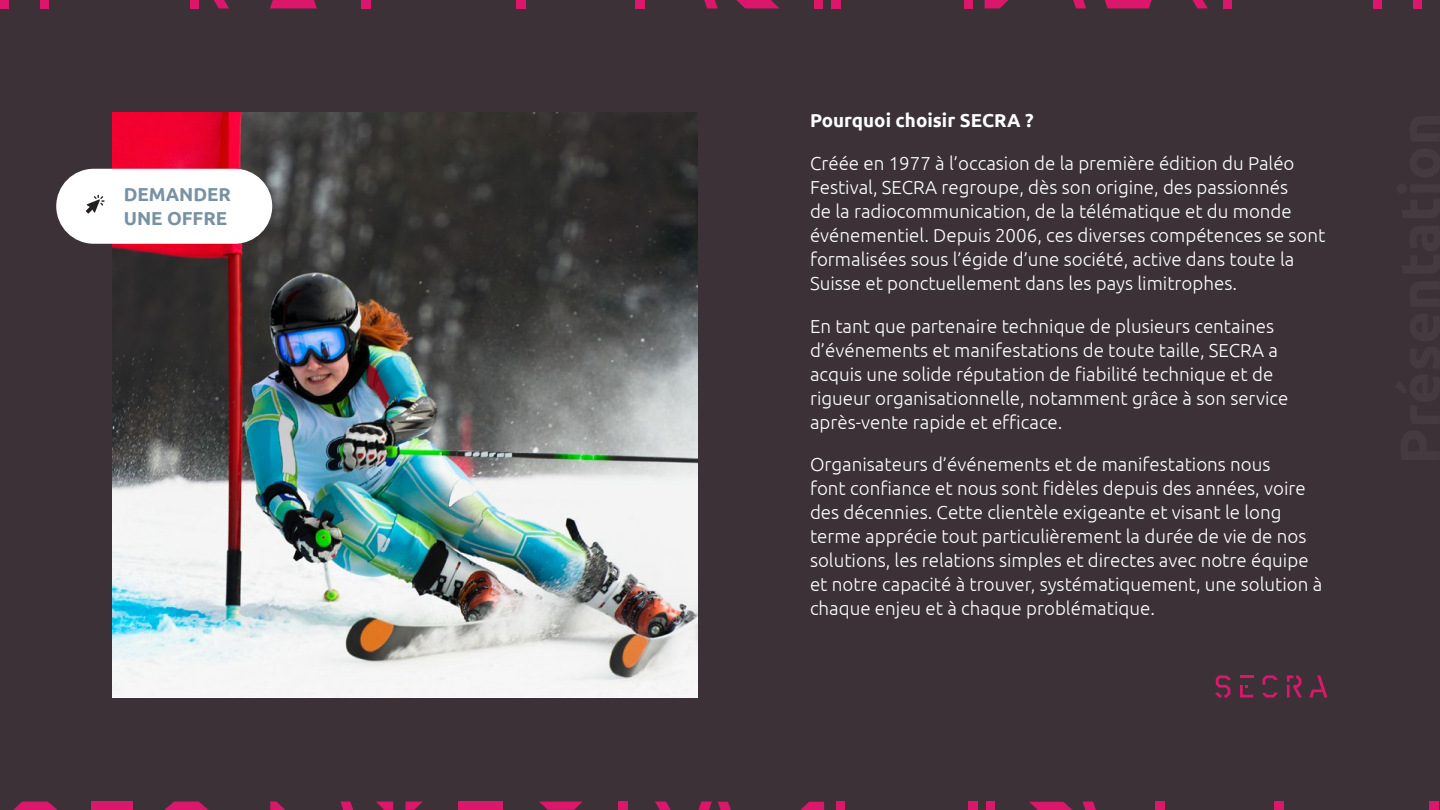
<style>
.page{position:relative;width:1440px;height:810px;background:#3b3137}
.page>*{position:absolute;margin:0;border:0;box-sizing:border-box;transform-origin:0 0}
.t1{font:300 18.75px/24px "Ubuntu";color:#fff}
.t2{font:700 18.75px "Ubuntu";color:#fff}
.t3{font:700 18.75px/24px "Ubuntu";color:#7892a4}
</style>
<div class="page">
<svg style="left:13px;top:802px;width:45px;height:8px"></svg>
<div style="left:91px;top:802px;width:41px;height:8px;background:#db176b"></div>
<svg style="left:164px;top:802px;width:45px;height:8px"></svg>
<svg style="left:270px;top:802px;width:15px;height:8px"></svg>
<svg style="left:340px;top:802px;width:13px;height:8px"></svg>
<svg style="left:1029px;top:802px;width:43px;height:8px"></svg>
<div style="left:986px;top:802px;width:9px;height:8px;background:#db176b"></div>
<div style="left:968px;top:802px;width:9px;height:8px;background:#db176b"></div>
<svg style="left:800px;top:802px;width:24px;height:8px"></svg>
<div style="left:836px;top:802px;width:9px;height:8px;background:#db176b"></div>
<svg style="left:718px;top:802px;width:13px;height:8px"></svg>
<svg style="left:376px;top:802px;width:17px;height:8px"></svg>
<svg style="left:405px;top:802px;width:18px;height:8px"></svg>
<div style="left:459px;top:802px;width:44px;height:8px;background:#db176b"></div>
<svg style="left:539px;top:802px;width:43px;height:8px"></svg>
<svg style="left:655px;top:802px;width:16px;height:8px"></svg>
<div style="left:619px;top:802px;width:9px;height:8px;background:#db176b"></div>
<svg style="left:699px;top:802px;width:13px;height:8px"></svg>
<div style="left:1429px;top:802px;width:10px;height:8px;background:#db176b"></div>
<div style="left:1275px;top:802px;width:9px;height:8px;background:#db176b"></div>
<div style="left:1155px;top:802px;width:10px;height:8px;background:#db176b"></div>
<svg style="left:1082px;top:802px;width:14px;height:8px"></svg>
<svg style="left:736px;top:0;width:43px;height:8px"></svg>
<div style="left:814px;top:0;width:9px;height:8px;background:#db176b"></div>
<div style="left:832px;top:0;width:9px;height:8px;background:#db176b"></div>
<svg style="left:985px;top:0;width:24px;height:8px"></svg>
<div style="left:964px;top:0;width:9px;height:8px;background:#db176b"></div>
<svg style="left:1073px;top:0;width:13px;height:8px"></svg>
<div style="left:362px;top:0;width:9px;height:8px;background:#db176b"></div>
<div style="left:516px;top:0;width:9px;height:8px;background:#db176b"></div>
<div style="left:636px;top:0;width:9px;height:8px;background:#db176b"></div>
<svg style="left:704px;top:0;width:14px;height:8px"></svg>
<div style="left:0;top:0;width:9px;height:8px;background:#db176b"></div>
<div style="left:40px;top:0;width:8px;height:8px;background:#db176b"></div>
<div style="left:190px;top:0;width:9px;height:8px;background:#db176b"></div>
<svg style="left:214px;top:0;width:15px;height:8px"></svg>
<svg style="left:270px;top:0;width:47px;height:8px"></svg>
<div style="left:1413px;top:0;width:9px;height:8px;background:#db176b"></div>
<div style="left:1373px;top:0;width:9px;height:8px;background:#db176b"></div>
<div style="left:1223px;top:0;width:9px;height:8px;background:#db176b"></div>
<svg style="left:1192px;top:0;width:16px;height:8px"></svg>
<svg style="left:1105px;top:0;width:47px;height:8px"></svg>
<svg style="left:1215px;top:675px;width:16px;height:23px"></svg>
<svg style="left:1240px;top:675px;width:13px;height:3px"></svg>
<svg style="left:1240px;top:685px;width:13px;height:13px"></svg>
<svg style="left:1263px;top:675px;width:15px;height:10px"></svg>
<svg style="left:1263px;top:692px;width:15px;height:6px"></svg>
<svg style="left:1309px;top:675px;width:19px;height:23px"></svg>
<svg style="left:1287px;top:675px;width:15px;height:22px"></svg>
<img style="left:112px;top:113px;width:585px;height:584px">
<div style="left:56px;top:169px;width:216px;height:75px;background:#fff;border-radius:38px"></div>
<svg style="left:86px;top:195px;width:19px;height:18px"></svg>
<p class="t3" style="left:124px;top:182px;width:109px">DEMANDER<br>UNE OFFRE</p>
<p class="t2" style="left:810px;top:109px;width:225px">Pourquoi choisir SECRA ?</p>
<p class="t1" style="left:810px;top:151px;width:517px">Créée en 1977 à l’occasion de la première édition du Paléo Festival, SECRA regroupe, dès son origine, des passionnés<br>de la radiocommunication, de la télématique et du monde événementiel. Depuis 2006, ces diverses compétences se sont formalisées sous l’égide d’une société, active dans toute la Suisse et ponctuellement dans les pays limitrophes.</p>
<p class="t1" style="left:810px;top:313px;width:480px">En tant que partenaire technique de plusieurs centaines d’événements et manifestations de toute taille, SECRA a acquis une solide réputation de fiabilité technique et de rigueur organisationnelle, notamment grâce à son service après-vente rapide et efficace.</p>
<p class="t1" style="left:810px;top:452px;width:514px">Organisateurs d’événements et de manifestations nous<br>font confiance et nous sont fidèles depuis des années, voire des décennies. Cette clientèle exigeante et visant le long terme apprécie tout particulièrement la durée de vie de nos solutions, les relations simples et directes avec notre équipe et notre capacité à trouver, systématiquement, une solution à chaque enjeu et à chaque problématique.</p>
</div>
